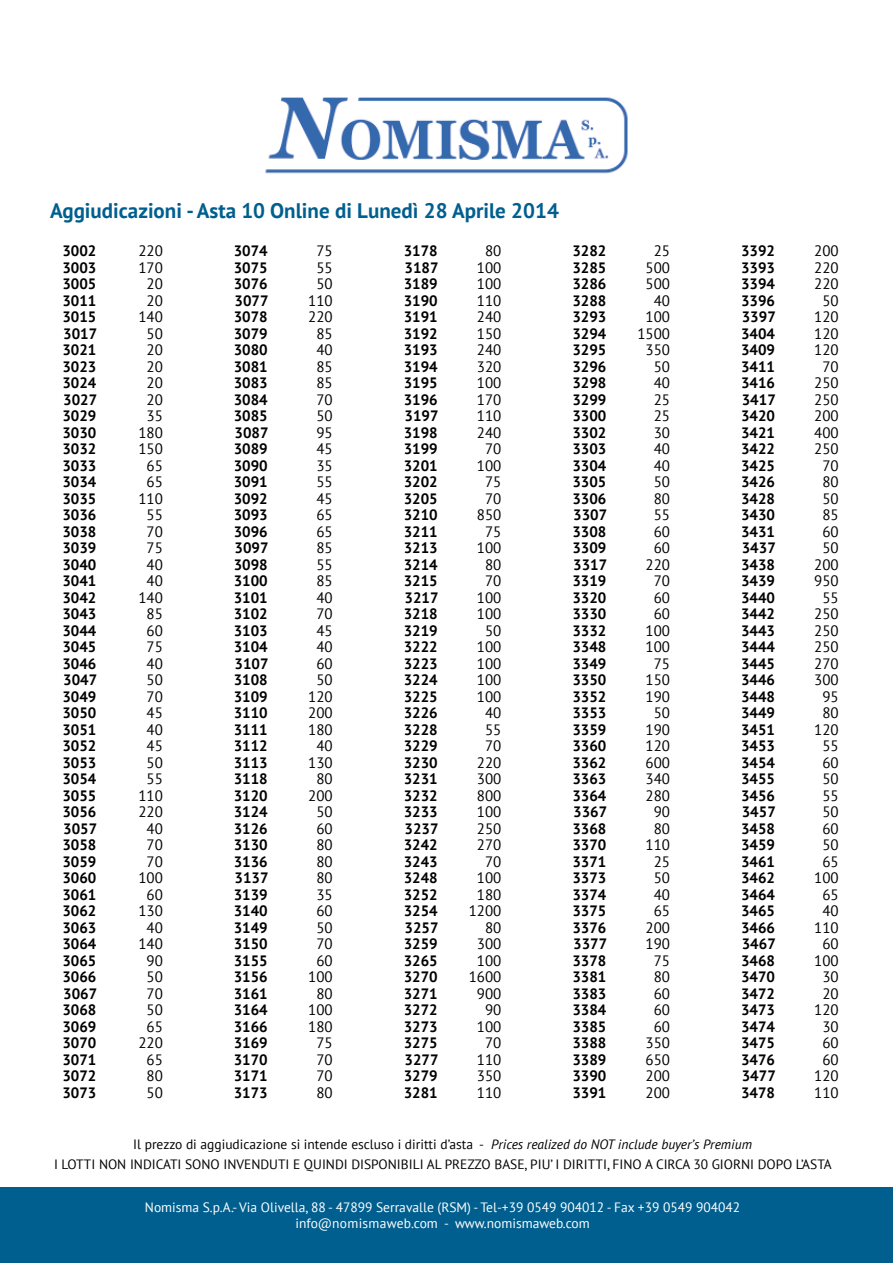
<style>
.page{position:relative;width:893px;height:1263px;background:#fff}
.page>*{position:absolute;margin:0;border:0;box-sizing:border-box;transform-origin:0 0}
.t1{font:700 21px "PT Sans";color:#005f8f}
.t2{font:700 15px/16.5px "PT Sans";color:#000;text-align:justify}
.t3{font:15px/16.5px "PT Sans";color:#000;text-align:center}
.t4{font:13.5px/19.5px "PT Sans";color:#000;text-align:center}
.t5{font:13.5px/16.5px "PT Sans";color:#fff;text-align:center}
.s1{font-style:italic}
</style>
<div class="page">
<div style="left:0;top:1187px;width:893px;height:76px;background:#005f8f"></div>
<img style="left:265px;top:97px;width:363px;height:77px">
<h1 class="t1" style="left:50px;top:197px;width:510px">Aggiudicazioni - Asta 10 Online di Lunedì 28 Aprile 2014</h1>
<p class="t2" style="left:572px;top:242px;width:36px">3282<br>3285<br>3286<br>3288<br>3293<br>3294<br>3295<br>3296<br>3298<br>3299<br>3300<br>3302<br>3303<br>3304<br>3305<br>3306<br>3307<br>3308<br>3309<br>3317<br>3319<br>3320<br>3330<br>3332<br>3348<br>3349<br>3350<br>3352<br>3353<br>3359<br>3360<br>3362<br>3363<br>3364<br>3367<br>3368<br>3370<br>3371<br>3373<br>3374<br>3375<br>3376<br>3377<br>3378<br>3381<br>3383<br>3384<br>3385<br>3388<br>3389<br>3390<br>3391</p>
<p class="t3" style="left:814px;top:242px;width:26px">200<br>220<br>220<br>50<br>120<br>120<br>120<br>70<br>250<br>250<br>200<br>400<br>250<br>70<br>80<br>50<br>85<br>60<br>50<br>200<br>950<br>55<br>250<br>250<br>250<br>270<br>300<br>95<br>80<br>120<br>55<br>60<br>50<br>55<br>50<br>60<br>50<br>65<br>100<br>65<br>40<br>110<br>60<br>100<br>30<br>20<br>120<br>30<br>60<br>60<br>120<br>110</p>
<p class="t2" style="left:404px;top:242px;width:36px">3178<br>3187<br>3189<br>3190<br>3191<br>3192<br>3193<br>3194<br>3195<br>3196<br>3197<br>3198<br>3199<br>3201<br>3202<br>3205<br>3210<br>3211<br>3213<br>3214<br>3215<br>3217<br>3218<br>3219<br>3222<br>3223<br>3224<br>3225<br>3226<br>3228<br>3229<br>3230<br>3231<br>3232<br>3233<br>3237<br>3242<br>3243<br>3248<br>3252<br>3254<br>3257<br>3259<br>3265<br>3270<br>3271<br>3272<br>3273<br>3275<br>3277<br>3279<br>3281</p>
<p class="t3" style="left:637px;top:242px;width:34px;text-align:right">25<br>500<br>500<br>40<br>100<br>1500<br>350<br>50<br>40<br>25<br>25<br>30<br>40<br>40<br>50<br>80<br>55<br>60<br>60<br>220<br>70<br>60<br>60<br>100<br>100<br>75<br>150<br>190<br>50<br>190<br>120<br>600<br>340<br>280<br>90<br>80<br>110<br>25<br>50<br>40<br>65<br>200<br>190<br>75<br>80<br>60<br>60<br>60<br>350<br>650<br>200<br>200</p>
<p class="t2" style="left:62px;top:242px;width:36px">3002<br>3003<br>3005<br>3011<br>3015<br>3017<br>3021<br>3023<br>3024<br>3027<br>3029<br>3030<br>3032<br>3033<br>3034<br>3035<br>3036<br>3038<br>3039<br>3040<br>3041<br>3042<br>3043<br>3044<br>3045<br>3046<br>3047<br>3049<br>3050<br>3051<br>3052<br>3053<br>3054<br>3055<br>3056<br>3057<br>3058<br>3059<br>3060<br>3061<br>3062<br>3063<br>3064<br>3065<br>3066<br>3067<br>3068<br>3069<br>3070<br>3071<br>3072<br>3073</p>
<p class="t3" style="left:138px;top:242px;width:26px">220<br>170<br>20<br>20<br>140<br>50<br>20<br>20<br>20<br>20<br>35<br>180<br>150<br>65<br>65<br>110<br>55<br>70<br>75<br>40<br>40<br>140<br>85<br>60<br>75<br>40<br>50<br>70<br>45<br>40<br>45<br>50<br>55<br>110<br>220<br>40<br>70<br>70<br>100<br>60<br>130<br>40<br>140<br>90<br>50<br>70<br>50<br>65<br>220<br>65<br>80<br>50</p>
<p class="t2" style="left:234px;top:242px;width:36px">3074<br>3075<br>3076<br>3077<br>3078<br>3079<br>3080<br>3081<br>3083<br>3084<br>3085<br>3087<br>3089<br>3090<br>3091<br>3092<br>3093<br>3096<br>3097<br>3098<br>3100<br>3101<br>3102<br>3103<br>3104<br>3107<br>3108<br>3109<br>3110<br>3111<br>3112<br>3113<br>3118<br>3120<br>3124<br>3126<br>3130<br>3136<br>3137<br>3139<br>3140<br>3149<br>3150<br>3155<br>3156<br>3161<br>3164<br>3166<br>3169<br>3170<br>3171<br>3173</p>
<p class="t3" style="left:308px;top:242px;width:26px">75<br>55<br>50<br>110<br>220<br>85<br>40<br>85<br>85<br>70<br>50<br>95<br>45<br>35<br>55<br>45<br>65<br>65<br>85<br>55<br>85<br>40<br>70<br>45<br>40<br>60<br>50<br>120<br>200<br>180<br>40<br>130<br>80<br>200<br>50<br>60<br>80<br>80<br>80<br>35<br>60<br>50<br>70<br>60<br>100<br>80<br>100<br>180<br>75<br>70<br>70<br>80</p>
<p class="t3" style="left:469px;top:242px;width:34px;text-align:right">80<br>100<br>100<br>110<br>240<br>150<br>240<br>320<br>100<br>170<br>110<br>240<br>70<br>100<br>75<br>70<br>850<br>75<br>100<br>80<br>70<br>100<br>100<br>50<br>100<br>100<br>100<br>100<br>40<br>55<br>70<br>220<br>300<br>800<br>100<br>250<br>270<br>70<br>100<br>180<br>1200<br>80<br>300<br>100<br>1600<br>900<br>90<br>100<br>70<br>110<br>350<br>110</p>
<p class="t2" style="left:741px;top:242px;width:36px">3392<br>3393<br>3394<br>3396<br>3397<br>3404<br>3409<br>3411<br>3416<br>3417<br>3420<br>3421<br>3422<br>3425<br>3426<br>3428<br>3430<br>3431<br>3437<br>3438<br>3439<br>3440<br>3442<br>3443<br>3444<br>3445<br>3446<br>3448<br>3449<br>3451<br>3453<br>3454<br>3455<br>3456<br>3457<br>3458<br>3459<br>3461<br>3462<br>3464<br>3465<br>3466<br>3467<br>3468<br>3470<br>3472<br>3473<br>3474<br>3475<br>3476<br>3477<br>3478</p>
<p class="t4" style="left:54px;top:1134px;width:779px">Il prezzo di aggiudicazione si intende escluso i diritti d’asta - <span class="s1">Prices realized do NOT include buyer’s Premium<br></span>I LOTTI NON INDICATI SONO INVENDUTI E QUINDI DISPONIBILI AL PREZZO BASE, PIU’ I DIRITTI, FINO A CIRCA 30 GIORNI DOPO L’ASTA</p>
<p class="t5" style="left:145px;top:1198px;width:597px">Nomisma S.p.A.- Via Olivella, 88 - 47899 Serravalle (RSM) - Tel-+39 0549 904012 - Fax +39 0549 904042 info@nomismaweb.com - www.nomismaweb.com</p>
</div>
